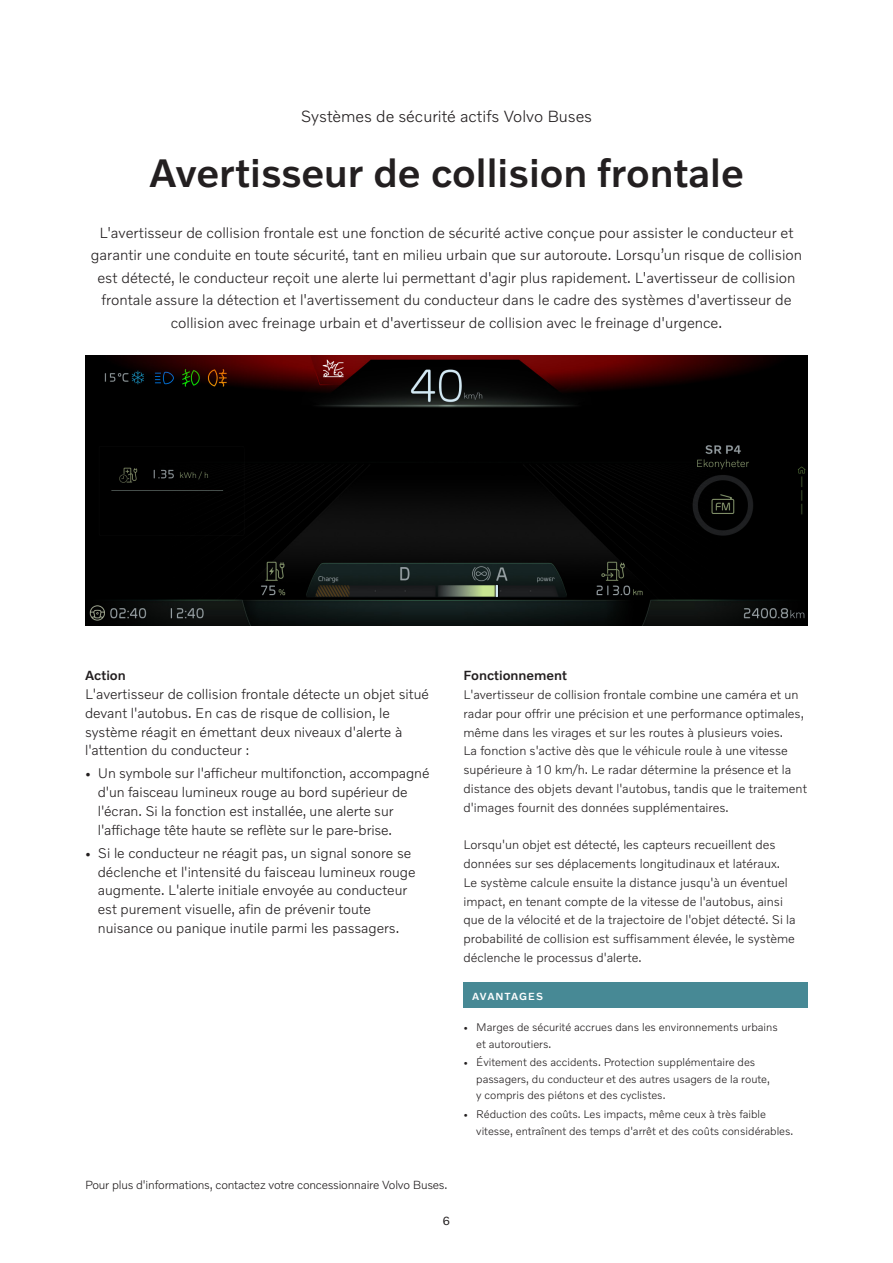
<style>
.page{position:relative;width:893px;height:1263px;background:#fff}
.page>*{position:absolute;margin:0;border:0;box-sizing:border-box;transform-origin:0 0}
.t1{font:700 40.5px "Volvo Novum 3.1";color:#231f20}
.t2{font:300 16.5px "Volvo Novum 3.1";color:#231f20}
.t3{font:300 15px/22.5px "Volvo Novum 3.1";color:#231f20;text-align:center}
.t4{font:300 14.25px/18.8px "Volvo Novum 3.1";color:#231f20}
.t5{font:700 13.5px "Volvo Novum 3.1";color:#231f20}
.t6{font:300 12.75px/18.8px "Volvo Novum 3.1";color:#231f20}
.t7{font:300 12px "Volvo Novum 3.1";letter-spacing:-.015em;color:#231f20}
.t8{font:12px "Volvo Novum 3.1";color:#231f20}
.t9{font:300 11.25px/16.5px "Volvo Novum 3.1";color:#231f20}
.t10{font:700 10.5px "Volvo Novum 3.1";letter-spacing:.09em;color:#fff}
</style>
<div class="page">
<img style="left:85px;top:355px;width:723px;height:270px">
<div style="left:463px;top:982px;width:345px;height:26px;background:#478995"></div>
<p class="t2" style="left:301px;top:106px;width:293px">Systèmes de sécurité actifs Volvo Buses</p>
<h1 class="t1" style="left:149px;top:148px;width:596px">Avertisseur de collision frontale</h1>
<p class="t3" style="left:91px;top:221px;width:713px">L'avertisseur de collision frontale est une fonction de sécurité active conçue pour assister le conducteur et garantir une conduite en toute sécurité, tant en milieu urbain que sur autoroute. Lorsqu’un risque de collision est détecté, le conducteur reçoit une alerte lui permettant d'agir plus rapidement. L'avertisseur de collision frontale assure la détection et l'avertissement du conducteur dans le cadre des systèmes d'avertisseur de collision avec freinage urbain et d'avertisseur de collision avec le freinage d'urgence.</p>
<p class="t5" style="left:85px;top:667px;width:42px">Action</p>
<p class="t4" style="left:85px;top:684px;width:345px">L'avertisseur de collision frontale détecte un objet situé devant l'autobus. En cas de risque de collision, le système réagit en émettant deux niveaux d'alerte à l'attention du conducteur :</p>
<p class="t4" style="left:98px;top:764px;width:333px;text-indent:-13px">• Un symbole sur l'afficheur multifonction, accompagné d'un faisceau lumineux rouge au bord supérieur de l'écran. Si la fonction est installée, une alerte sur l'affichage tête haute se reflète sur le pare-brise.</p>
<p class="t4" style="left:98px;top:843px;width:319px;text-indent:-13px">• Si le conducteur ne réagit pas, un signal sonore se déclenche et l'intensité du faisceau lumineux rouge augmente. L'alerte initiale envoyée au conducteur est purement visuelle, afin de prévenir toute nuisance ou panique inutile parmi les passagers.</p>
<p class="t5" style="left:463px;top:667px;width:105px">Fonctionnement</p>
<p class="t6" style="left:463px;top:685px;width:345px">L'avertisseur de collision frontale combine une caméra et un radar pour offrir une précision et une performance optimales, même dans les virages et sur les routes à plusieurs voies.<br>La fonction s'active dès que le véhicule roule à une vitesse supérieure à 10 km/h. Le radar détermine la présence et la distance des objets devant l'autobus, tandis que le traitement d'images fournit des données supplémentaires.</p>
<p class="t6" style="left:463px;top:835px;width:334px">Lorsqu'un objet est détecté, les capteurs recueillent des données sur ses déplacements longitudinaux et latéraux.<br>Le système calcule ensuite la distance jusqu'à un éventuel impact, en tenant compte de la vitesse de l'autobus, ainsi que de la vélocité et de la trajectoire de l'objet détecté. Si la probabilité de collision est suffisamment élevée, le système déclenche le processus d'alerte.</p>
<p class="t10" style="left:472px;top:990px;width:72px">AVANTAGES</p>
<p class="t9" style="left:476px;top:1019px;width:303px;text-indent:-13px">• Marges de sécurité accrues dans les environnements urbains et autoroutiers.</p>
<p class="t9" style="left:476px;top:1054px;width:295px;text-indent:-13px">• Évitement des accidents. Protection supplémentaire des passagers, du conducteur et des autres usagers de la route, y compris des piétons et des cyclistes.</p>
<p class="t9" style="left:476px;top:1105px;width:319px;text-indent:-13px">• Réduction des coûts. Les impacts, même ceux à très faible vitesse, entraînent des temps d'arrêt et des coûts considérables.</p>
<p class="t7" style="left:85px;top:1177px;width:364px">Pour plus d'informations, contactez votre concessionnaire Volvo Buses.</p>
<p class="t8" style="left:443px;top:1213px;width:9px">6</p>
</div>
